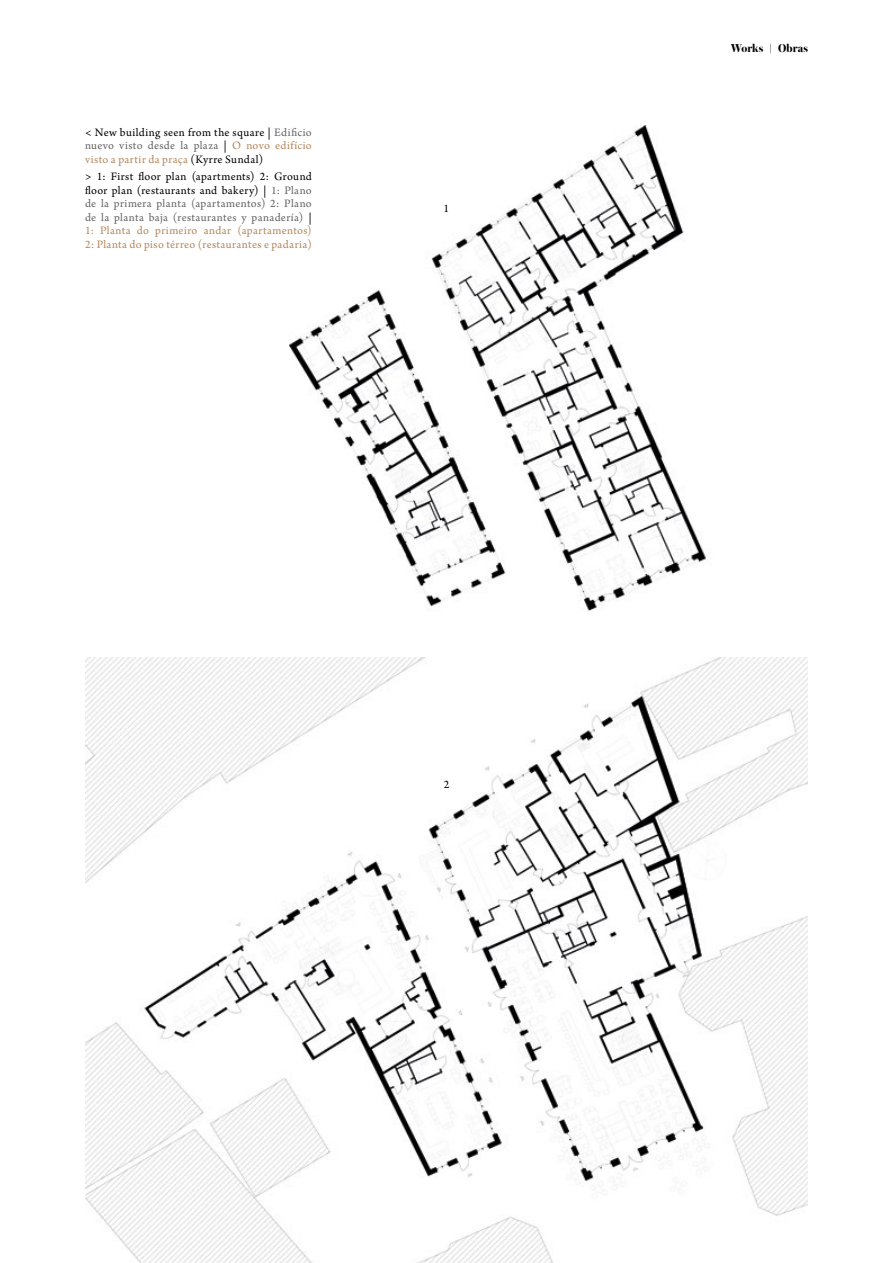
<style>
.page{position:relative;width:893px;height:1263px;background:#fff}
.page>*{position:absolute;margin:0;border:0;box-sizing:border-box;transform-origin:0 0}
.t1{font:12px/13.5px "Arno Pro";letter-spacing:.03em;color:#666465;text-align:justify}
.t2{font:12px/13.5px "Arno Pro";letter-spacing:.035em;color:#000;text-align:justify}
.t3{font:700 12px "Austin";letter-spacing:.01em;color:#000}
.s1{color:#666465}
.s2{color:#b3885d}
.s3{color:#000}
</style>
<div class="page">
<img style="left:85px;top:658px;width:723px;height:605px">
<img style="left:289px;top:125px;width:420px;height:486px">
<div style="left:440px;top:201px;width:12px;height:14px;background:#fff"></div>
<div style="left:441px;top:777px;width:12px;height:14px;background:#fff"></div>
<p class="t2" style="left:85px;top:126px;width:228px">&lt; New building seen from the square | <span class="s1">Edificio nuevo visto desde la plaza</span> | <span class="s2">O novo edifício visto a partir da praça</span> (Kyrre Sundal)</p>
<p class="t1" style="left:85px;top:171px;width:228px"><span class="s3">&gt; 1: First floor plan (apartments) 2: Ground floor plan (restaurants and bakery) |</span> 1: Plano de la primera planta (apartamentos) 2: Plano de la planta baja (restaurantes y panadería) <span class="s3">| </span><span class="s2">1: Planta do primeiro andar (apartamentos)<br>2: Planta do piso térreo (restaurantes e padaria)</span></p>
<p class="t2" style="left:443px;top:202px;width:7px">1</p>
<p class="t2" style="left:444px;top:778px;width:7px">2</p>
<p class="t3" style="left:731px;top:40px;width:79px">Works | Obras</p>
</div>
